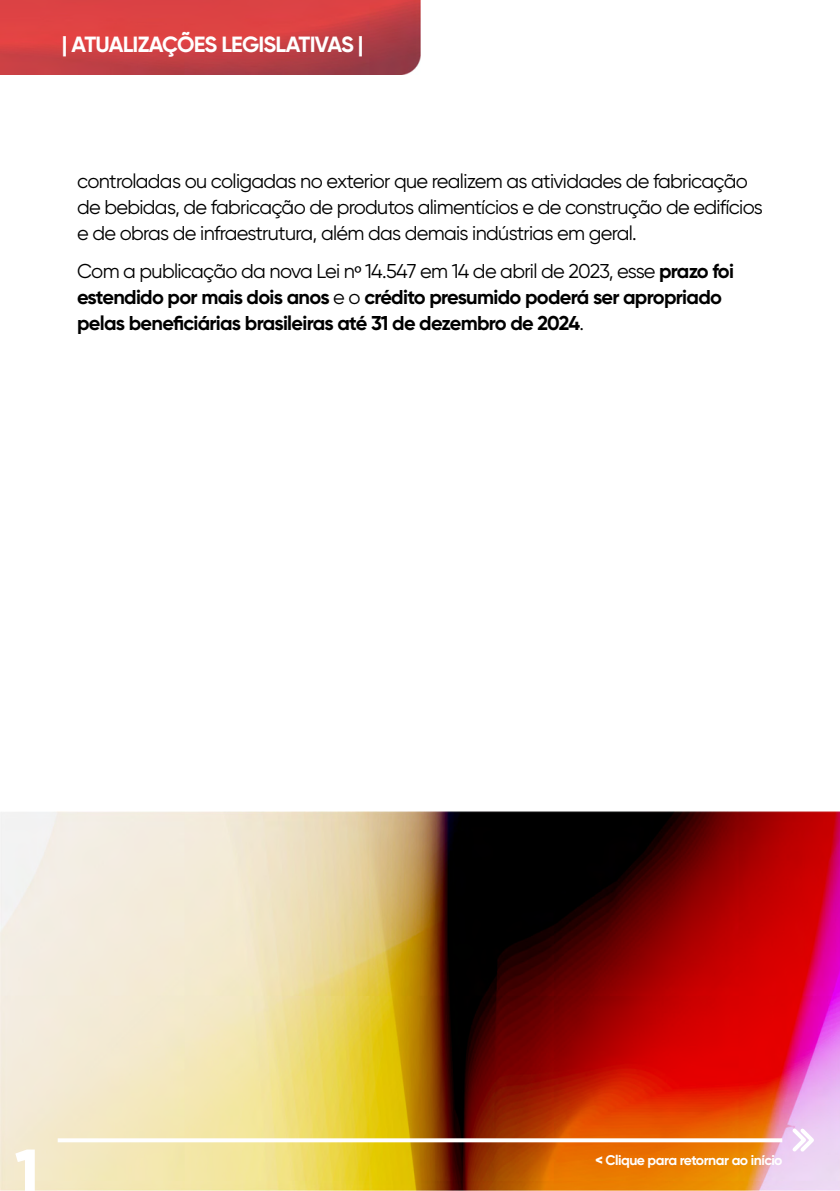
<style>
.page{position:relative;width:840px;height:1191px;background:#fff}
.page>*{position:absolute;margin:0;border:0;box-sizing:border-box;transform-origin:0 0}
.t1{font:700 56.6px "Gilroy";color:#fff}
.t2{font:700 22px "Gilroy";letter-spacing:-.035em;color:#fff}
.t3{font:20px/26px "Gilroy";letter-spacing:-.035em;color:#000}
.t4{font:700 20px/26px "Gilroy";letter-spacing:-.035em;color:#000}
.t5{font:700 14px "Gilroy";letter-spacing:-.035em;color:#fff}
.s1{font-weight:400}
.s2{font-family:"Myriad Pro";font-weight:400}
.s3{font-weight:900}
</style>
<div class="page">
<img style="left:0;top:812px;width:839px;height:379px">
<img style="left:0;top:0;width:420px;height:75px">
<svg style="left:788px;top:1124px;width:29px;height:31px"></svg>
<svg style="left:14px;top:1148px;width:22px;height:43px"></svg>
<svg style="left:58px;top:1138px;width:723px;height:4px"></svg>
<p class="t2" style="left:62px;top:31px;width:303px">| ATUALIZAÇÕES LEGISLATIVAS |</p>
<p class="t3" style="left:77px;top:167px;width:687px">controladas ou coligadas no exterior que realizem as atividades de fabricação de bebidas, de fabricação de produtos alimentícios e de construção de edifícios e de obras de infraestrutura, além das demais indústrias em geral.</p>
<p class="t4" style="left:77px;top:258px;width:658px"><span class="s1">Com a publicação da nova Lei n</span><span class="s2">º</span> <span class="s1">14.547 em 14 de abril de 2023, esse</span> prazo foi estendido por mais dois anos <span class="s1">e o</span> crédito presumido poderá ser apropriado pelas beneficiárias brasileiras até 31 de dezembro de 2024<span class="s1">.</span></p>
<h1 class="t1" style="left:16px;top:1134px;width:23px">1</h1>
<p class="t5" style="left:595px;top:1151px;width:188px"><span class="s3">&lt;</span> Clique para retornar ao início</p>
</div>
